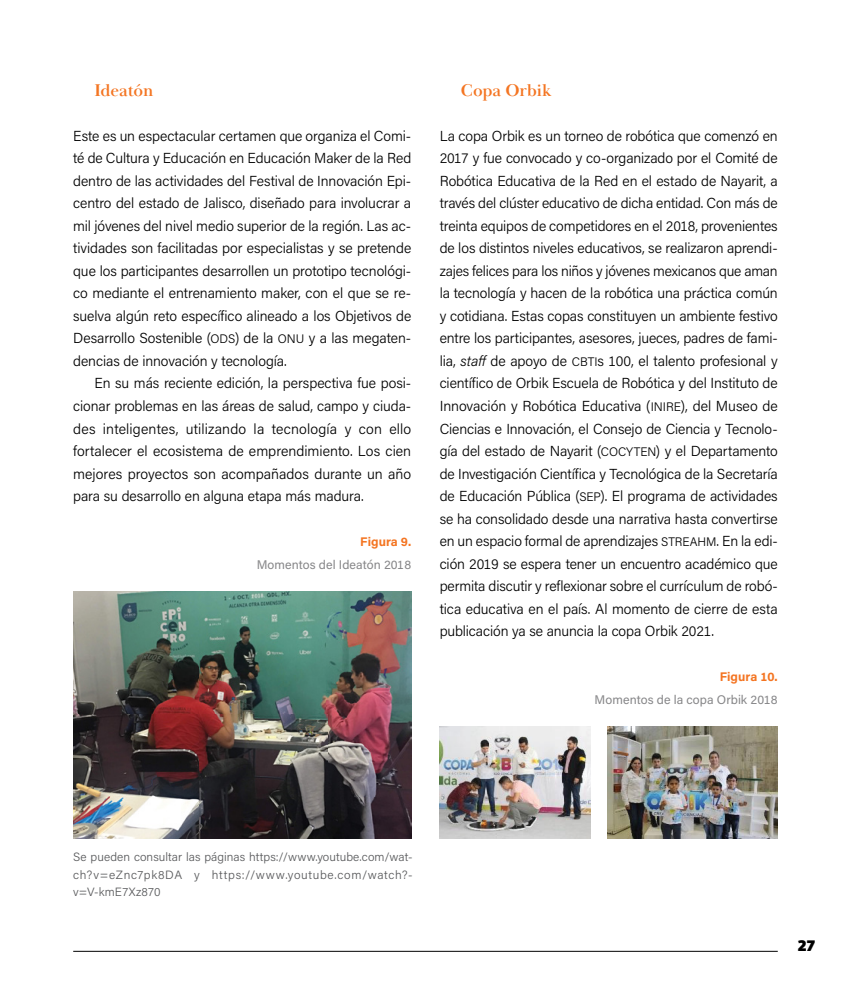
<style>
.page{position:relative;width:851px;height:993px;background:#fff}
.page>*{position:absolute;margin:0;border:0;box-sizing:border-box;transform-origin:0 0}
.t1{font:700 17.5px "Baskerville Display PT";color:#f47522}
.t2{font:800 15px "Fedra Sans Display";color:#000}
.t3{font:14.5px/22.5px "Acumin Variable Concept";letter-spacing:.005em;color:#000;text-align:justify}
.t4{font:12.5px "Acumin Variable Concept";letter-spacing:.025em;color:#878789}
.t5{font:12.5px "Acumin Variable Concept";letter-spacing:.055em;color:#f47522}
.t6{font:12px/17.5px "Acumin Variable Concept";letter-spacing:.06em;color:#58595b;text-align:justify}
.s1{font-family:"Acumin Variable Concept SC850";font-size:12.38px}
</style>
<div class="page">
<hr style="left:73px;top:950px;width:704px;height:1px;background:#000">
<img style="left:73px;top:591px;width:338px;height:247px">
<img style="left:439px;top:726px;width:151px;height:112px">
<img style="left:607px;top:726px;width:170px;height:112px">
<p class="t1" style="left:94px;top:79px;width:61px">Ideatón</p>
<p class="t3" style="left:73px;top:124px;width:339px">Este es un espectacular certamen que organiza el Comi&shy;té de Cultura y Educación en Educación Maker de la Red dentro de las actividades del Festival de Innovación Epi&shy;centro del estado de Jalisco, diseñado para involucrar a mil jóvenes del nivel medio superior de la región. Las ac&shy;tividades son facilitadas por especialistas y se pretende que los participantes desarrollen un prototipo tecnológi&shy;co mediante el entrenamiento maker, con el que se re&shy;suelva algún reto específico alineado a los Objetivos de Desarrollo Sostenible (<span class="s1">ODS</span>) de la <span class="s1">ONU</span> y a las megaten&shy;dencias de innovación y tecnología.</p>
<p class="t3" style="left:73px;top:371px;width:339px;text-indent:21px">En su más reciente edición, la perspectiva fue posi&shy;cionar problemas en las áreas de salud, campo y ciuda&shy;des inteligentes, utilizando la tecnología y con ello fortalecer el ecosistema de emprendimiento. Los cien mejores proyectos son acompañados durante un año para su desarrollo en alguna etapa más madura.</p>
<p class="t5" style="left:360px;top:533px;width:51px">Figura 9.</p>
<p class="t4" style="left:256px;top:555px;width:156px">Momentos del Ideatón 2018</p>
<p class="t1" style="left:461px;top:79px;width:92px">Copa Orbik</p>
<p class="t3" style="left:439px;top:124px;width:339px">La copa Orbik es un torneo de robótica que comenzó en 2017 y fue convocado y co-organizado por el Comité de Robótica Educativa de la Red en el estado de Nayarit, a través del clúster educativo de dicha entidad. Con más de treinta equipos de competidores en el 2018, provenientes de los distintos niveles educativos, se realizaron aprendi&shy;zajes felices para los niños y jóvenes mexicanos que aman la tecnología y hacen de la robótica una práctica común y cotidiana. Estas copas constituyen un ambiente festivo entre los participantes, asesores, jueces, padres de fami&shy;lia, staff de apoyo de <span class="s1">CBTI</span>s 100, el talento profesional y científico de Orbik Escuela de Robótica y del Instituto de Innovación y Robótica Educativa (<span class="s1">INIRE</span>), del Museo de Ciencias e Innovación, el Consejo de Ciencia y Tecnolo&shy;gía del estado de Nayarit (<span class="s1">COCYTEN</span>) y el Departamento de Investigación Científica y Tecnológica de la Secretaría de Educación Pública (<span class="s1">SEP</span>). El programa de actividades se ha consolidado desde una narrativa hasta convertirse en un espacio formal de aprendizajes <span class="s1">STREAHM</span>. En la edi&shy;ción 2019 se espera tener un encuentro académico que permita discutir y reflexionar sobre el currículum de robó&shy;tica educativa en el país. Al momento de cierre de esta publicación ya se anuncia la copa Orbik 2021.</p>
<p class="t5" style="left:719px;top:668px;width:59px">Figura 10.</p>
<p class="t4" style="left:594px;top:690px;width:184px">Momentos de la copa Orbik 2018</p>
<p class="t6" style="left:73px;top:847px;width:341px">Se pueden consultar las páginas https://www.youtube.com/wat&shy;ch?v=eZnc7pk8DA y https://www.youtube.com/watch?- v=V-kmE7Xz870</p>
<p class="t2" style="left:797px;top:936px;width:19px">27</p>
</div>
